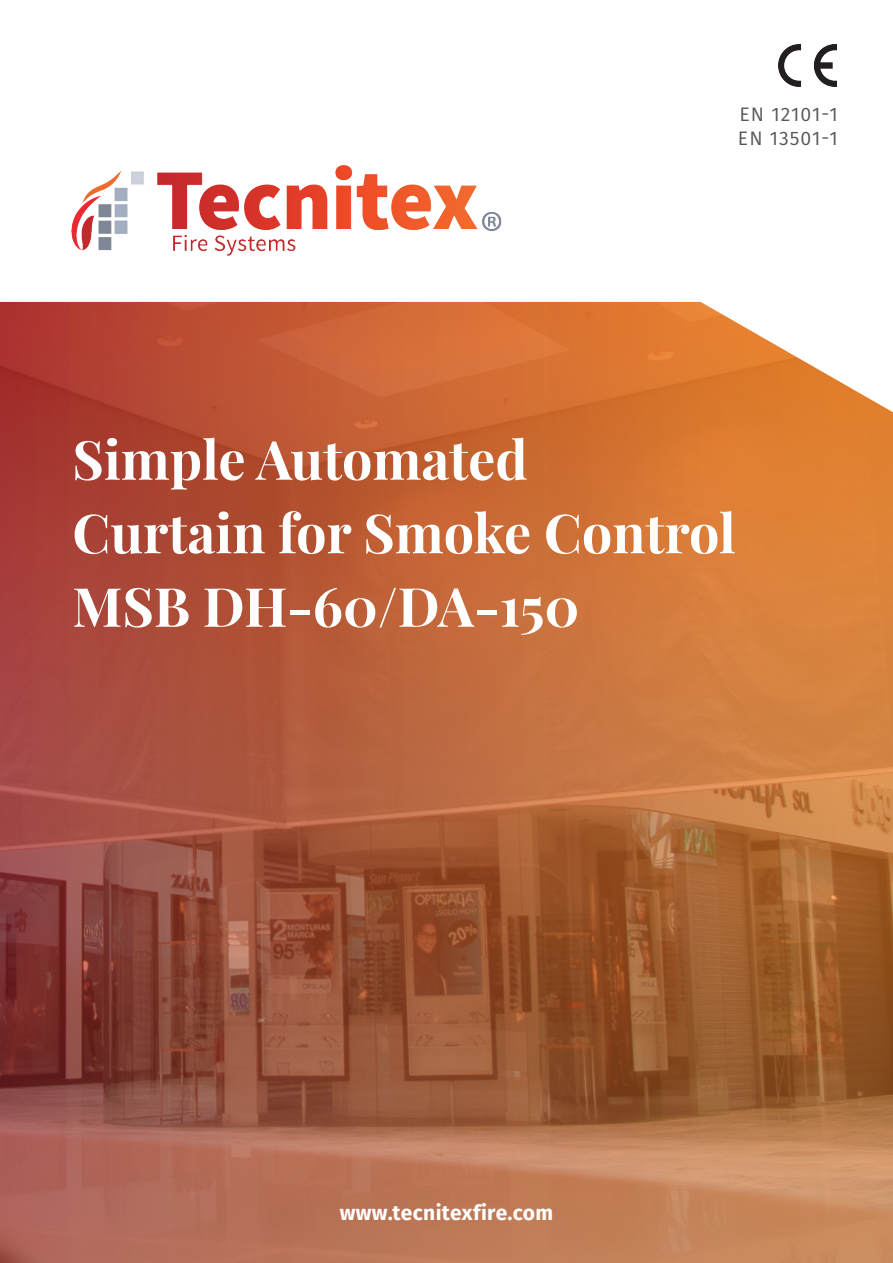
<style>
.page{position:relative;width:893px;height:1263px;background:#fff}
.page>*{position:absolute;margin:0;border:0;box-sizing:border-box;transform-origin:0 0}
.TITULOS{font:700 54px "Playfair Display";color:#fff}
.TEXTO_10pt{font:700 21px "Fira Sans";letter-spacing:.02em;color:#fff}
.SUBTITULOS{font:19.5px "Fira Sans";letter-spacing:.05em;color:#57585a}
</style>
<div class="page">
<img style="left:0;top:302px;width:893px;height:961px">
<img style="left:71px;top:166px;width:431px;height:90px">
<img style="left:778px;top:45px;width:58px;height:41px">
<p class="SUBTITULOS" style="left:739px;top:101px;width:100px">EN 12101-1</p>
<p class="SUBTITULOS" style="left:738px;top:125px;width:101px">EN 13501-1</p>
<p class="TITULOS" style="left:72px;top:417px;width:457px">Simple Automated</p>
<p class="TITULOS" style="left:72px;top:491px;width:665px">Curtain for Smoke Control</p>
<p class="TITULOS" style="left:72px;top:564px;width:508px">MSB DH-60/DA-150</p>
<p class="TEXTO_10pt" style="left:340px;top:1195px;width:215px">www.tecnitexfire.com</p>
</div>
